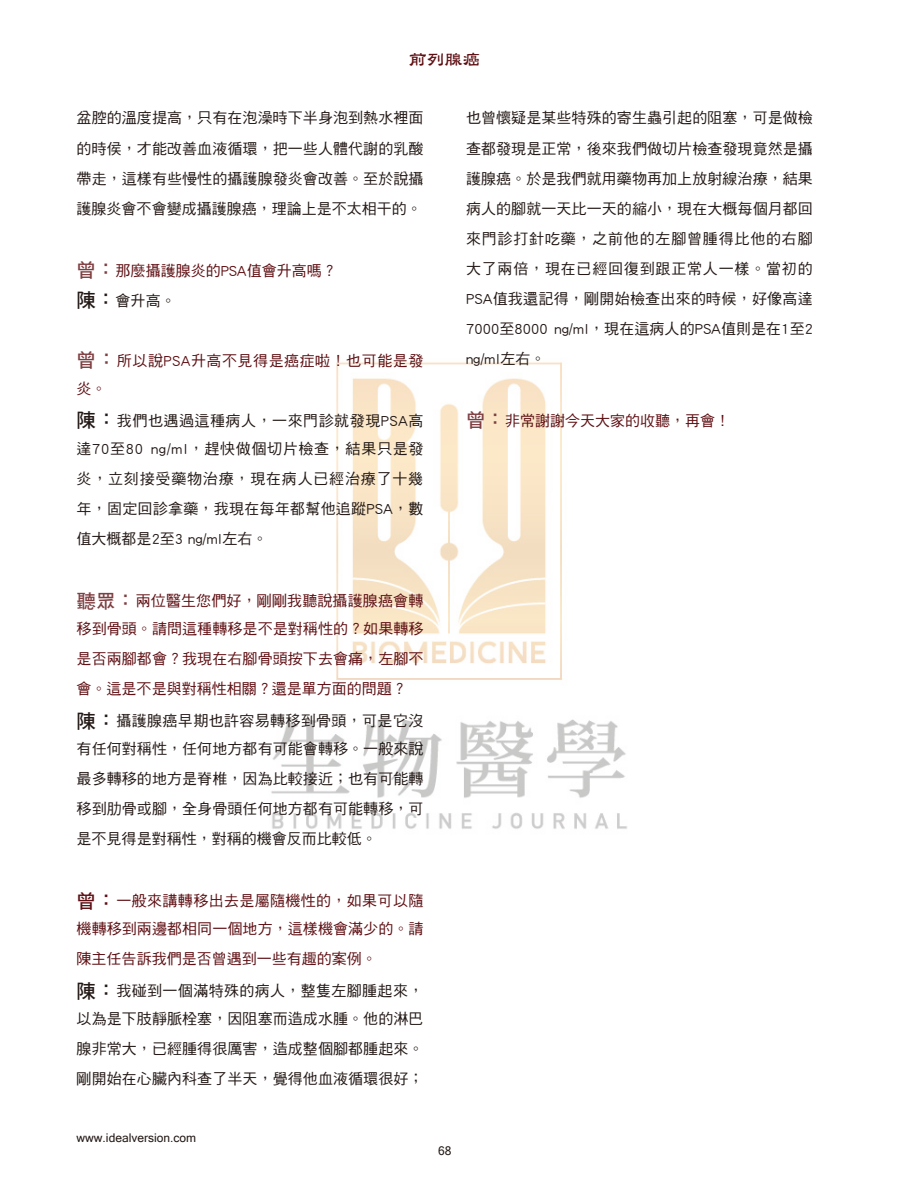
<style>
.page{position:relative;width:898px;height:1191px;background:#fff}
.page>*{position:absolute;margin:0;border:0;box-sizing:border-box;transform-origin:0 0}
.t1{font:18px "DF Li Shu Std W7";color:#5e0f13}
.t2{font:15px/30px "DF Hei Std W5";letter-spacing:.005em;color:#231916;text-align:justify}
.t3{font:15px/30px "DF Hei Std W5";letter-spacing:.005em;color:#5e0f13}
.t4{font:15px/27.8px "DF Hei Std W5";letter-spacing:.04em;color:#231916}
.t5{font:15px/27.8px "DF Hei Std W5";letter-spacing:.035em;color:#5e0f13}
.t6{font:12px "Microsoft Sans Serif";color:#231916}
.s1{font-family:"DF Hei Std W7";font-size:19.5px;color:#7e3f42}
.s2{font-family:"DF Hei Std W7";font-size:19.5px;color:#231916}
.s3{color:#231916}
.s4{font-family:"DF Hei Std W7";font-size:19.5px}
</style>
<div class="page">
<img style="left:271px;top:362px;width:356px;height:467px">
<p class="t1" style="left:408px;top:50px;width:73px">前列腺癌</p>
<p class="t2" style="left:77px;top:103px;width:348px">盆腔的溫度提高，只有在泡澡時下半身泡到熱水裡面的時侯，才能改善血液循環，把一些人體代謝的乳酸帶走，這樣有些慢性的攝護腺發炎會改善。至於說攝護腺炎會不會變成攝護腺癌，理論上是不太相干的。</p>
<p class="t3" style="left:77px;top:255px;width:261px"><span class="s1">曾：</span>那麼攝護腺炎的PSA值會升高嗎？<span class="s2">陳：</span><span class="s3">會升高。</span></p>
<p class="t5" style="left:77px;top:346px;width:348px"><span class="s1">曾：</span>所以說PSA升高不見得是癌症啦！也可能是發炎。</p>
<p class="t4" style="left:77px;top:406px;width:348px"><span class="s4">陳：</span>我們也遇過這種病人，一來門診就發現PSA高達70至80 ng/ml，趕快做個切片檢查，結果只是發</p>
<p class="t2" style="left:77px;top:463px;width:348px">炎，立刻接受藥物治療，現在病人已經治療了十幾年，固定回診拿藥，我現在每年都幫他追蹤PSA，數值大概都是2至3 ng/ml左右。</p>
<p class="t3" style="left:77px;top:586px;width:348px;line-height:27.8px"><span class="s1">聽眾：</span>兩位醫生您們好，剛剛我聽說攝護腺癌會轉移到骨頭。請問這種轉移是不是對稱性的？如果轉移</p>
<p class="t3" style="left:77px;top:643px;width:348px">是否兩腳都會？我現在右腳骨頭按下去會痛，左腳不會。這是不是與對稱性相關？還是單方面的問題？</p>
<p class="t2" style="left:77px;top:706px;width:348px;line-height:27.8px"><span class="s4">陳：</span>攝護腺癌早期也許容易轉移到骨頭，可是它沒有任何對稱性，任何地方都有可能會轉移。一般來說</p>
<p class="t2" style="left:77px;top:763px;width:348px">最多轉移的地方是脊椎，因為比較接近；也有可能轉移到肋骨或腳，全身骨頭任何地方都有可能轉移，可是不見得是對稱性，對稱的機會反而比較低。</p>
<p class="t3" style="left:77px;top:886px;width:348px;line-height:27.8px"><span class="s4">曾：</span>一般來講轉移出去是屬隨機性的，如果可以隨機轉移到兩邊都相同一個地方，這樣機會滿少的。請</p>
<p class="t3" style="left:77px;top:942px;width:348px;line-height:32.2px">陳主任告訴我們是否曾遇到一些有趣的案例。<br><span class="s2">陳：</span><span class="s3">我碰到一個滿特殊的病人，整隻左腳腫起來，</span></p>
<p class="t2" style="left:77px;top:1003px;width:348px">以為是下肢靜脈栓塞，因阻塞而造成水腫。他的淋巴腺非常大，已經腫得很厲害，造成整個腳都腫起來。剛開始在心臟內科查了半天，覺得他血液循環很好；</p>
<p class="t2" style="left:466px;top:103px;width:348px">也曾懷疑是某些特殊的寄生蟲引起的阻塞，可是做檢查都發現是正常，後來我們做切片檢查發現竟然是攝護腺癌。於是我們就用藥物再加上放射線治療，結果病人的腳就一天比一天的縮小，現在大概每個月都回來門診打針吃藥，之前他的左腳曾腫得比他的右腳大了兩倍，現在已經回復到跟正常人一樣。當初的PSA值我還記得，剛開始檢查出來的時候，好像高達7000至8000 ng/ml，現在這病人的PSA值則是在1至2 ng/ml左右。</p>
<p class="t3" style="left:466px;top:405px;width:265px"><span class="s1">曾：</span>非常謝謝今天大家的收聽，再會！</p>
<p class="t6" style="left:77px;top:1130px;width:121px">www.idealversion.com</p>
<p class="t6" style="left:438px;top:1143px;width:15px">68</p>
</div>
